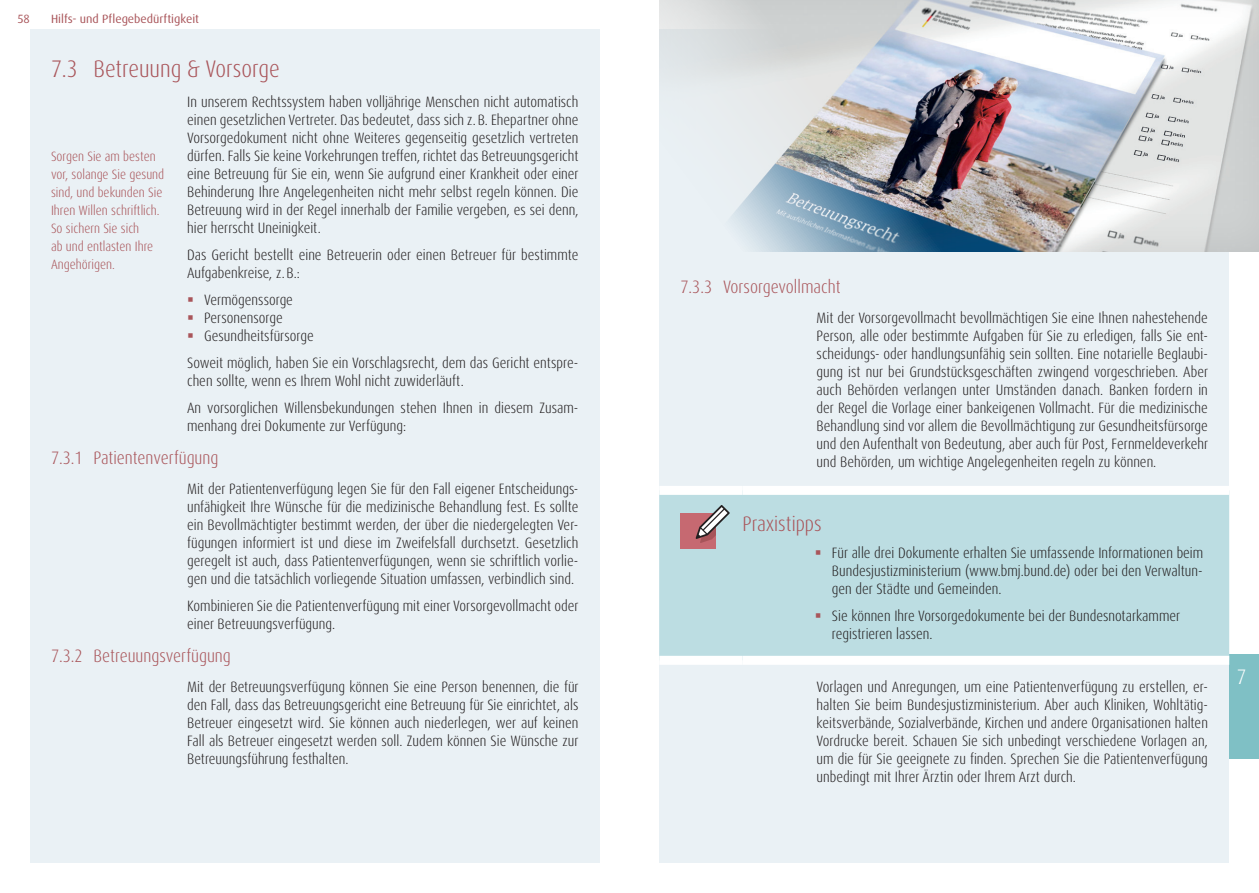
<style>
.page{position:relative;width:1259px;height:893px;background:#fff}
.page>*{position:absolute;margin:0;border:0;box-sizing:border-box;transform-origin:0 0}
.t1{font:300 condensed 24px "Dax Pro";color:#a9555a}
.t2{font:300 condensed 21px "Dax Pro";color:#a9555a}
.t3{font:300 condensed 21px "Dax Pro";color:#fff}
.t4{font:300 condensed 18px "Dax Pro";color:#a9555a}
.t5{font:300 condensed 15px/18px "Dax Pro";color:#231f20;text-align:justify}
.t6{font:300 condensed 13.5px/18px "Dax Pro";color:#a9555a}
.t7{font:12px "Dax Pro";color:#a9555a}
</style>
<div class="page">
<div style="left:659px;top:30px;width:570px;height:833px;background:#eaf1f5"></div>
<div style="left:30px;top:30px;width:570px;height:833px;background:#eaf1f5"></div>
<div style="left:1229px;top:655px;width:30px;height:104px;background:#7fc0c5"></div>
<div style="left:659px;top:495px;width:570px;height:161px;background:#bcdde2"></div>
<div style="left:659px;top:486px;width:83px;height:9px;background:#fff"></div>
<div style="left:659px;top:656px;width:83px;height:9px;background:#fff"></div>
<div style="left:742px;top:486px;width:487px;height:9px;background:#fff"></div>
<div style="left:742px;top:656px;width:487px;height:9px;background:#fff"></div>
<div style="left:680px;top:514px;width:36px;height:35px;background:#c66971"></div>
<svg style="left:695px;top:505px;width:34px;height:38px"></svg>
<div style="left:658px;top:0;width:601px;height:252px;background:#999b9e;opacity:.22"></div>
<svg style="left:816px;top:550px;width:4px;height:5px"></svg>
<svg style="left:816px;top:613px;width:4px;height:5px"></svg>
<p class="t7" style="left:18px;top:11px;width:14px">58</p>
<p class="t7" style="left:51px;top:11px;width:150px">Hilfs- und Pflegebedürftigkeit</p>
<h1 class="t1" style="left:51px;top:53px;width:230px">7.3 Betreuung &amp; Vorsorge</h1>
<p class="t5" style="left:187px;top:93px;width:393px">In unserem Rechtssystem haben volljährige Menschen nicht automatisch einen gesetzlichen Vertreter. Das bedeutet, dass sich z. B. Ehepartner ohne Vorsorgedokument nicht ohne Weiteres gegenseitig gesetzlich vertreten dürfen. Falls Sie keine Vorkehrungen treffen, richtet das Betreuungsgericht eine Betreuung für Sie ein, wenn Sie aufgrund einer Krankheit oder einer Behinderung Ihre Angelegenheiten nicht mehr selbst regeln können. Die Betreuung wird in der Regel innerhalb der Familie vergeben, es sei denn, hier herrscht Uneinigkeit.</p>
<p class="t5" style="left:187px;top:246px;width:393px">Das Gericht bestellt eine Betreuerin oder einen Betreuer für bestimmte<br>Aufgabenkreise, z. B.:</p>
<p class="t5" style="left:204px;top:291px;width:111px;text-align:left">Vermögenssorge<br>Personensorge<br>Gesundheitsfürsorge</p>
<p class="t5" style="left:187px;top:354px;width:393px">Soweit möglich, haben Sie ein Vorschlagsrecht, dem das Gericht entspre&shy;chen sollte, wenn es Ihrem Wohl nicht zuwiderläuft.</p>
<p class="t5" style="left:187px;top:399px;width:393px">An vorsorglichen Willensbekundungen stehen Ihnen in diesem Zusam&shy;menhang drei Dokumente zur Verfügung:</p>
<p class="t4" style="left:51px;top:446px;width:169px">7.3.1 Patientenverfügung</p>
<p class="t5" style="left:187px;top:480px;width:393px">Mit der Patientenverfügung legen Sie für den Fall eigener Entscheidungs&shy;unfähigkeit Ihre Wünsche für die medizinische Behandlung fest. Es sollte ein Bevollmächtigter bestimmt werden, der über die niedergelegten Ver&shy;fügungen informiert ist und diese im Zweifelsfall durchsetzt. Gesetzlich geregelt ist auch, dass Patientenverfügungen, wenn sie schriftlich vorlie&shy;gen und die tatsächlich vorliegende Situation umfassen, verbindlich sind.</p>
<p class="t5" style="left:187px;top:597px;width:393px">Kombinieren Sie die Patientenverfügung mit einer Vorsorgevollmacht oder einer Betreuungsverfügung.</p>
<p class="t4" style="left:51px;top:644px;width:181px">7.3.2 Betreuungsverfügung</p>
<p class="t5" style="left:187px;top:678px;width:393px">Mit der Betreuungsverfügung können Sie eine Person benennen, die für den Fall, dass das Betreuungsgericht eine Betreuung für Sie einrichtet, als Betreuer eingesetzt wird. Sie können auch niederlegen, wer auf keinen Fall als Betreuer eingesetzt werden soll. Zudem können Sie Wünsche zur Betreuungsführung festhalten.</p>
<p class="t6" style="left:51px;top:147px;width:115px">Sorgen Sie am besten vor, solange Sie gesund sind, und bekunden Sie<br>Ihren Willen schriftlich.<br>So sichern Sie sich<br>ab und entlasten Ihre<br>Angehörigen.</p>
<p class="t4" style="left:680px;top:275px;width:162px">7.3.3 Vorsorgevollmacht</p>
<p class="t5" style="left:816px;top:309px;width:393px">Mit der Vorsorgevollmacht bevollmächtigen Sie eine Ihnen nahestehende Person, alle oder bestimmte Aufgaben für Sie zu erledigen, falls Sie ent&shy;scheidungs- oder handlungsunfähig sein sollten. Eine notarielle Beglaubi&shy;gung ist nur bei Grundstücksgeschäften zwingend vorgeschrieben. Aber auch Behörden verlangen unter Umständen danach. Banken fordern in der Regel die Vorlage einer bankeigenen Vollmacht. Für die medizinische Behandlung sind vor allem die Bevollmächtigung zur Gesundheitsfürsorge und den Aufenthalt von Bedeutung, aber auch für Post, Fernmeldeverkehr und Behörden, um wichtige Angelegenheiten regeln zu können.</p>
<h2 class="t2" style="left:742px;top:510px;width:81px">Praxistipps</h2>
<p class="t5" style="left:832px;top:544px;width:373px">Für alle drei Dokumente erhalten Sie umfassende Informationen beim Bundesjustizministerium (www.bmj.bund.de) oder bei den Verwaltun&shy;gen der Städte und Gemeinden.</p>
<p class="t5" style="left:832px;top:607px;width:350px">Sie können Ihre Vorsorgedokumente bei der Bundesnotarkammer registrieren lassen.</p>
<p class="t5" style="left:816px;top:678px;width:393px">Vorlagen und Anregungen, um eine Patientenverfügung zu erstellen, er&shy;halten Sie beim Bundesjustizministerium. Aber auch Kliniken, Wohltätig&shy;keitsverbände, Sozialverbände, Kirchen und andere Organisationen halten Vordrucke bereit. Schauen Sie sich unbedingt verschiedene Vorlagen an, um die für Sie geeignete zu finden. Sprechen Sie die Patientenverfügung unbedingt mit Ihrer Ärztin oder Ihrem Arzt durch.</p>
<h2 class="t3" style="left:1236px;top:663px;width:11px">7</h2>
</div>
